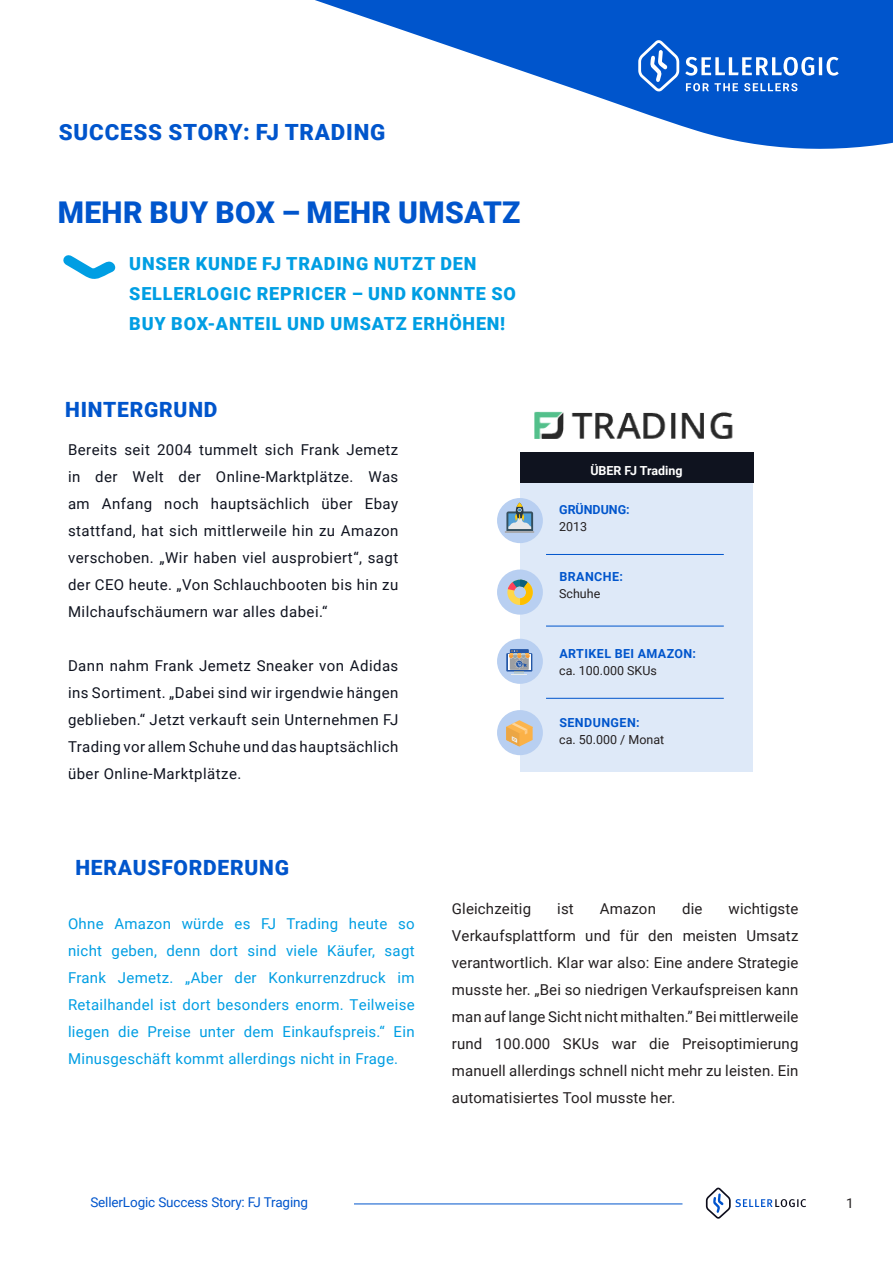
<style>
.page{position:relative;width:893px;height:1263px;background:#fff}
.page>*{position:absolute;margin:0;border:0;box-sizing:border-box;transform-origin:0 0}
.t1{font:900 30px "Roboto";letter-spacing:.01em;color:#05c}
.t2{font:900 22.35px "Roboto";letter-spacing:.035em;color:#05c}
.t3{font:900 21px "Roboto";letter-spacing:.035em;color:#05c}
.t4{font:900 18px/30px "Roboto";letter-spacing:.045em;color:#009ee3}
.t5{font:15px/27px "Roboto";letter-spacing:.03em;color:#0f131f;text-align:justify}
.t6{font:15px/27px "Roboto";letter-spacing:.01em;color:#231f20;text-align:justify}
.t7{font:15px/27px "Roboto";letter-spacing:.02em;color:#009ee3;text-align:justify}
.t8{font:13.5px "Roboto";letter-spacing:-.01em;color:#05c}
.t9{font:13.5px "Roboto";color:#231f20}
.t10{font:12.45px "Roboto";color:#231f20}
.t11{font:700 12.45px "Roboto";letter-spacing:.035em;color:#05c}
.t12{font:700 12.45px "Roboto";color:#fff}
.t13{font:700 12.45px "Roboto";color:#05c}
</style>
<div class="page">
<hr style="left:354px;top:1203px;width:328px;height:1px;background:#05c">
<svg style="left:706px;top:1187px;width:100px;height:32px"></svg>
<svg style="left:63px;top:255px;width:53px;height:24px"></svg>
<svg style="left:315px;top:0;width:578px;height:149px;fill:#05c"></svg>
<svg style="left:638px;top:40px;width:41px;height:51px"></svg>
<svg style="left:685px;top:57px;width:154px;height:19px"></svg>
<svg style="left:686px;top:83px;width:52px;height:8px"></svg>
<svg style="left:744px;top:83px;width:53px;height:8px"></svg>
<div style="left:520px;top:453px;width:233px;height:319px;background:#dee9f8"></div>
<div style="left:520px;top:452px;width:233px;height:31px;background:#0f131f"></div>
<hr style="left:546px;top:626px;width:178px;height:1px;background:#05c">
<hr style="left:546px;top:554px;width:178px;height:1px;background:#05c">
<hr style="left:546px;top:698px;width:178px;height:1px;background:#05c">
<div style="left:497px;top:498px;width:46px;height:45px;background:#b8cff1;border-radius:50%"></div>
<svg style="left:506px;top:502px;width:27px;height:29px"></svg>
<hr style="left:505px;top:531px;width:29px;height:2px;background:#a8a9ad">
<div style="left:497px;top:569px;width:46px;height:46px;background:#b8cff1;border-radius:50%"></div>
<svg style="left:507px;top:580px;width:26px;height:25px"></svg>
<div style="left:497px;top:639px;width:46px;height:45px;background:#b8cff1;border-radius:50%"></div>
<div style="left:497px;top:710px;width:46px;height:45px;background:#b8cff1;border-radius:50%"></div>
<div style="left:506px;top:653px;width:26px;height:18px;background:#2457a6"></div>
<div style="left:508px;top:655px;width:23px;height:15px;background:#fff"></div>
<svg style="left:509px;top:649px;width:21px;height:26px"></svg>
<svg style="left:506px;top:720px;width:27px;height:26px"></svg>
<img style="left:534px;top:411px;width:199px;height:27px">
<p class="t2" style="left:59px;top:116px;width:328px">SUCCESS STORY: FJ TRADING</p>
<p class="t1" style="left:58px;top:191px;width:464px">MEHR BUY BOX – MEHR UMSATZ</p>
<p class="t4" style="left:129px;top:248px;width:388px">UNSER KUNDE FJ TRADING NUTZT DEN<br>SELLERLOGIC REPRICER – UND KONNTE SO<br>BUY BOX-ANTEIL UND UMSATZ ERHÖHEN!</p>
<p class="t3" style="left:65px;top:395px;width:154px">HINTERGRUND</p>
<p class="t5" style="left:68px;top:435px;width:332px">Bereits seit 2004 tummelt sich Frank Jemetz in der Welt der Online-Marktplätze. Was am Anfang noch hauptsächlich über Ebay stattfand, hat sich mittlerweile hin zu Amazon verschoben. „Wir haben viel ausprobiert“, sagt der CEO heute. „Von Schlauchbooten bis hin zu Milchaufschäumern war alles dabei.“</p>
<p class="t5" style="left:68px;top:651px;width:332px">Dann nahm Frank Jemetz Sneaker von Adidas ins Sortiment. „Dabei sind wir irgendwie hängen geblieben.“ Jetzt verkauft sein Unternehmen FJ Trading vor allem Schuhe und das hauptsächlich über Online-Marktplätze.</p>
<p class="t3" style="left:75px;top:852px;width:215px">HERAUSFORDERUNG</p>
<p class="t7" style="left:68px;top:910px;width:348px">Ohne Amazon würde es FJ Trading heute so nicht geben, denn dort sind viele Käufer, sagt Frank Jemetz. „Aber der Konkurrenzdruck im Retailhandel ist dort besonders enorm. Teilweise liegen die Preise unter dem Einkaufspreis.“ Ein Minusgeschäft kommt allerdings nicht in Frage.</p>
<p class="t12" style="left:590px;top:462px;width:94px">ÜBER FJ Trading</p>
<p class="t13" style="left:559px;top:501px;width:72px">GRÜNDUNG:</p>
<p class="t10" style="left:559px;top:518px;width:30px">2013</p>
<p class="t11" style="left:559px;top:567px;width:65px">BRANCHE:</p>
<p class="t10" style="left:559px;top:584px;width:43px">Schuhe</p>
<p class="t11" style="left:559px;top:645px;width:138px">ARTIKEL BEI AMAZON:</p>
<p class="t10" style="left:559px;top:662px;width:99px">ca. 100.000 SKUs</p>
<p class="t11" style="left:559px;top:714px;width:82px">SENDUNGEN:</p>
<p class="t10" style="left:559px;top:731px;width:107px">ca. 50.000 / Monat</p>
<p class="t6" style="left:452px;top:894px;width:348px;text-indent:277px">wichtigste Verkaufsplattform und für den meisten Umsatz verantwortlich. Klar war also: Eine andere Strategie musste her. „Bei so niedrigen Verkaufspreisen kann man auf lange Sicht nicht mithalten.” Bei mittlerweile rund 100.000 SKUs war die Preisoptimierung manuell allerdings schnell nicht mehr zu leisten. Ein automatisiertes Tool musste her.</p>
<p class="t6" style="left:452px;top:894px;width:81px">Gleichzeitig</p>
<p class="t6" style="left:557px;top:894px;width:18px">ist</p>
<p class="t6" style="left:600px;top:894px;width:57px">Amazon</p>
<p class="t6" style="left:682px;top:894px;width:22px">die</p>
<p class="t8" style="left:90px;top:1193px;width:219px">SellerLogic Success Story: FJ Traging</p>
<p class="t9" style="left:846px;top:1193px;width:9px">1</p>
</div>
